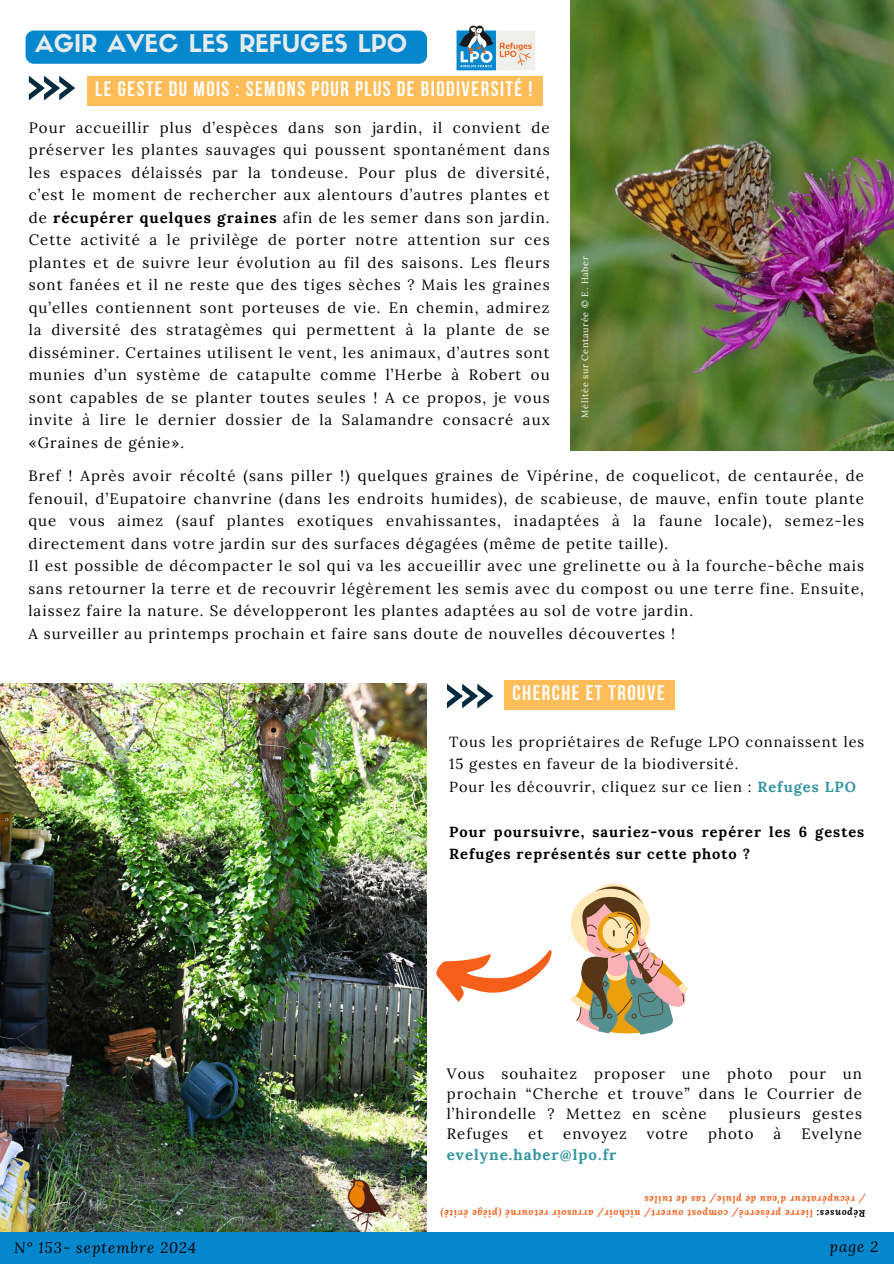
<style>
.page{position:relative;width:894px;height:1264px;background:#fff}
.page>*{position:absolute;margin:0;border:0;box-sizing:border-box;transform-origin:0 0}
.t1{font:24px "Sifonn Basic";color:#e6ecee}
.t2{font:700 21px "Bebas Neue";letter-spacing:.07em;color:#fff}
.t3{font:15px/22.5px "Lora";letter-spacing:.07em;color:#000;text-align:justify}
.t4{font:italic 15px "Lora";letter-spacing:.07em;color:#000}
.t5{font:700 15px "Lora";letter-spacing:.07em;color:#3494a0}
.t6{font:14.55px/22.5px "Lora";letter-spacing:.07em;color:#000}
.t7{font:700 14.55px/22.5px "Lora";letter-spacing:.07em;color:#000}
.t8{font:italic 700 9.6px/14.5px "Lora";color:#f5601b}
.t9{font:9px "Lora";letter-spacing:.07em;color:#fff}
.s1{font-weight:700}
.s2{font-weight:700;color:#3494a0}
.s3{color:#000}
</style>
<div class="page">
<div style="left:0;top:1231px;width:893px;height:32px;background:#0487cc"></div>
<img style="left:449px;top:21px;width:93px;height:53px;border-radius:4px">
<svg style="left:29px;top:76px;width:46px;height:24px"></svg>
<img style="left:570px;top:0;width:323px;height:450px">
<img style="left:0;top:683px;width:426px;height:548px">
<img style="left:344px;top:1174px;width:44px;height:57px">
<svg style="left:447px;top:683px;width:46px;height:25px"></svg>
<svg style="left:571px;top:883px;width:117px;height:152px"></svg>
<svg style="left:436px;top:949px;width:116px;height:53px"></svg>
<div style="left:26px;top:31px;width:401px;height:33px;background:#0487cc"></div>
<div style="left:87px;top:76px;width:455px;height:29px;background:#ffbd59"></div>
<div style="left:504px;top:680px;width:170px;height:30px;background:#ffbd59"></div>
<h5 class="t1" style="left:35px;top:34px;width:373px">AGIR AVEC LES REFUGES LPO</h5>
<h5 class="t2" style="left:95px;top:80px;width:438px">LE GESTE DU MOIS : SEMONS POUR PLUS DE BIODIVERSITÉ !</h5>
<p class="t3" style="left:29px;top:116px;width:522px">Pour accueillir plus d’espèces dans son jardin, il convient de préserver les plantes sauvages qui poussent spontanément dans les espaces délaissés par la tondeuse. Pour plus de diversité, c’est le moment de rechercher aux alentours d’autres plantes et de <span class="s1">récupérer quelques graines</span> afin de les semer dans son jardin.<br>Cette activité a le privilège de porter notre attention sur ces plantes et de suivre leur évolution au fil des saisons. Les fleurs sont fanées et il ne reste que des tiges sèches ? Mais les graines qu’elles contiennent sont porteuses de vie. En chemin, admirez la diversité des stratagèmes qui permettent à la plante de se disséminer. Certaines utilisent le vent, les animaux, d’autres sont munies d’un système de catapulte comme l’Herbe à Robert ou sont capables de se planter toutes seules ! A ce propos, je vous invite à lire le dernier dossier de la Salamandre consacré aux «Graines de génie».</p>
<p class="t9" style="left:579px;top:417px;width:163px;rotate:-90deg">Mélitée sur Centaurée © E. Haber</p>
<p class="t3" style="left:28px;top:464px;width:836px;text-align:left">Bref ! Après avoir récolté (sans piller !) quelques graines de Vipérine, de coquelicot, de centaurée, de fenouil, d’Eupatoire chanvrine (dans les endroits humides), de scabieuse, de mauve, enfin toute plante que vous aimez (sauf plantes exotiques envahissantes, inadaptées à la faune locale), semez-les directement dans votre jardin sur des surfaces dégagées (même de petite taille).<br>Il est possible de décompacter le sol qui va les accueillir avec une grelinette ou à la fourche-bêche mais sans retourner la terre et de recouvrir légèrement les semis avec du compost ou une terre fine. Ensuite, laissez faire la nature. Se développeront les plantes adaptées au sol de votre jardin.<br>A surveiller au printemps prochain et faire sans doute de nouvelles découvertes !</p>
<p class="t2" style="left:512px;top:684px;width:153px">CHERCHE ET TROUVE</p>
<h5 class="t6" style="left:449px;top:730px;width:416px">Tous les propriétaires de Refuge LPO connaissent les<br>15 gestes en faveur de la biodiversité.<br>Pour les découvrir, cliquez sur ce lien : <span class="s2">Refuges LPO</span></h5>
<h4 class="t7" style="left:449px;top:820px;width:416px">Pour poursuivre, sauriez-vous repérer les 6 gestes<br>Refuges représentés sur cette photo ?</h4>
<p class="t3" style="left:446px;top:1063px;width:416px;line-height:20.2px">Vous souhaitez proposer une photo pour un prochain “Cherche et trouve” dans le Courrier de l’hirondelle ? Mettez en scène</p>
<p class="t3" style="left:728px;top:1102px;width:135px">plusieurs gestes</p>
<p class="t3" style="left:446px;top:1122px;width:63px">Refuges</p>
<p class="t3" style="left:528px;top:1122px;width:16px">et</p>
<p class="t3" style="left:563px;top:1122px;width:65px">envoyez</p>
<p class="t3" style="left:646px;top:1122px;width:42px">votre</p>
<p class="t3" style="left:707px;top:1122px;width:47px">photo</p>
<p class="t3" style="left:773px;top:1122px;width:9px">à</p>
<p class="t3" style="left:801px;top:1122px;width:62px">Evelyne</p>
<p class="t5" style="left:446px;top:1144px;width:171px">evelyne.haber@lpo.fr</p>
<p class="t8" style="left:865px;top:1221px;width:426px;rotate:-180deg"><span class="s3">R pé no : ses</span> errei l p /évresér mo c p tso uo /trev n hci /rio a riosorr uoter nr é p( egè i ) ét ivé / ucér p aré uet r d ae ’ u d e p ul /e i at s d e ut se l i</p>
<p class="t4" style="left:14px;top:1236px;width:183px">N° 153- septembre 2024</p>
<p class="t4" style="left:829px;top:1236px;width:50px">page 2</p>
</div>
